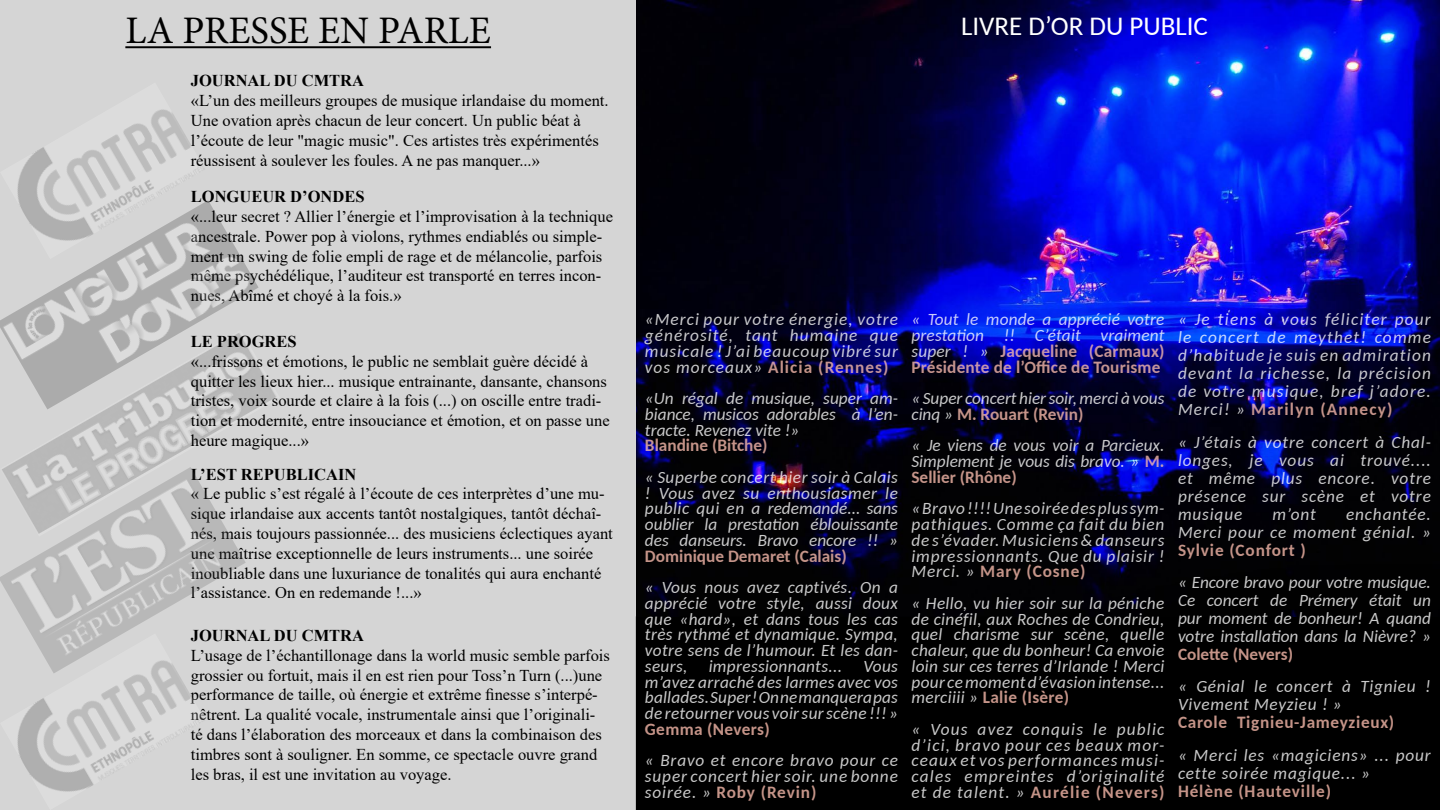
<style>
.page{position:relative;width:1440px;height:810px;background:#fff}
.page>*{position:absolute;margin:0;border:0;box-sizing:border-box;transform-origin:0 0}
.t1{font:39px "Minion Pro";color:#000}
.t2{font:27px "Carlito";color:#fff}
.t3{font:italic 17.25px/15.8px "Carlito";letter-spacing:.04em;color:#fff;text-align:justify}
.t4{font:700 17.25px "Carlito";color:#fabcad}
.t5{font:italic 17.25px/15.8px "Carlito";color:#fff}
.t6{font:700 17.25px "Carlito";letter-spacing:.05em;color:#fabcad}
.t7{font:700 17.25px "Carlito";letter-spacing:.04em;color:#fabcad}
.t8{font:700 17.25px "Carlito";letter-spacing:.02em;color:#fabcad}
.t9{font:16.5px/19.8px "Times New Roman";color:#000}
.t10{font:700 16.5px "Times New Roman";color:#000}
.s1{font-weight:700}
.s2{font-weight:700;font-style:normal;color:#fabcad}
</style>
<div class="page">
<div style="left:0;top:0;width:636px;height:810px;background:#d5d5d5"></div>
<div style="left:636px;top:617px;width:804px;height:193px;background:#000"></div>
<div style="left:636px;top:616px;width:804px;height:194px;border:1px solid #000"></div>
<img style="left:636px;top:0;width:804px;height:616px">
<img style="left:17px;top:110px;width:174px;height:90px">
<img style="left:0;top:200px;width:259px;height:130px">
<img style="left:2px;top:330px;width:274px;height:137px">
<img style="left:0;top:467px;width:246px;height:166px">
<hr style="left:125px;top:46px;width:366px;height:2px;background:#000">
<img style="left:17px;top:633px;width:174px;height:159px">
<p class="t1" style="left:125px;top:5px;width:367px">LA PRESSE EN PARLE</p>
<p class="t10" style="left:191px;top:69px;width:175px">JOURNAL DU CMTRA</p>
<p class="t9" style="left:191px;top:90px;width:419px">«L’un des meilleurs groupes de musique irlandaise du moment.<br>Une ovation après chacun de leur concert. Un public béat à l’écoute de leur "magic music". Ces artistes très expérimentés réussisent à soulever les foules. A ne pas manquer...»</p>
<p class="t10" style="left:191px;top:185px;width:175px">LONGUEUR D’ONDES</p>
<p class="t9" style="left:191px;top:206px;width:424px">«...leur secret ? Allier l’énergie et l’improvisation à la technique ancestrale. Power pop à violons, rythmes endiablés ou simple&shy;ment un swing de folie empli de rage et de mélancolie, parfois même psychédélique, l’auditeur est transporté en terres incon&shy;nues, Abîmé et choyé à la fois.»</p>
<p class="t10" style="left:191px;top:330px;width:107px">LE PROGRES</p>
<p class="t9" style="left:191px;top:351px;width:420px">«...frissons et émotions, le public ne semblait guère décidé à quitter les lieux hier... musique entrainante, dansante, chansons tristes, voix sourde et claire à la fois (...) on oscille entre tradi&shy;tion et modernité, entre insouciance et émotion, et on passe une heure magique...»</p>
<p class="t10" style="left:191px;top:462px;width:167px">L’EST REPUBLICAIN</p>
<p class="t9" style="left:191px;top:484px;width:424px">« Le public s’est régalé à l’écoute de ces interprètes d’une mu&shy;sique irlandaise aux accents tantôt nostalgiques, tantôt déchaî&shy;nés, mais toujours passionnée... des musiciens éclectiques ayant une maîtrise exceptionnelle de leurs instruments... une soirée inoubliable dans une luxuriance de tonalités qui aura enchanté l’assistance. On en redemande !...»</p>
<p class="t9" style="left:191px;top:625px;width:421px"><span class="s1">JOURNAL DU CMTRA<br></span>L’usage de l’échantillonage dans la world music semble parfois grossier ou fortuit, mais il en est rien pour Toss’n Turn (...)une performance de taille, où énergie et extrême finesse s’interpé&shy;nêtrent. La qualité vocale, instrumentale ainsi que l’originali&shy;té dans l’élaboration des morceaux et dans la combinaison des timbres sont à souligner. En somme, ce spectacle ouvre grand les bras, il est une invitation au voyage.</p>
<p class="t2" style="left:961px;top:8px;width:248px">LIVRE D’OR DU PUBLIC</p>
<p class="t3" style="left:645px;top:311px;width:255px">«Merci pour votre énergie, votre générosité, tant humaine que musicale ! J’ai beaucoup vibré sur vos morceaux» <span class="s2">Alicia (Rennes)</span></p>
<p class="t3" style="left:645px;top:390px;width:254px">«Un régal de musique, super am&shy;biance, musicos adorables à l’en&shy;tracte. Revenez vite !»</p>
<p class="t4" style="left:645px;top:434px;width:124px">Blandine (Bitche)</p>
<p class="t3" style="left:645px;top:468px;width:255px">« Superbe concert hier soir à Calais ! Vous avez su enthousiasmer le public qui en a redemandé... sans oublier la prestation éblouissante des danseurs. Bravo encore !! »</p>
<p class="t4" style="left:645px;top:544px;width:203px">Dominique Demaret (Calais)</p>
<p class="t3" style="left:645px;top:579px;width:255px">« Vous nous avez captivés. On a apprécié votre style, aussi doux que «hard», et dans tous les cas très rythmé et dynamique. Sympa, votre sens de l’humour. Et les dan&shy;seurs, impressionnants... Vous m’avez arraché des larmes avec vos ballades. Super ! On ne manquera pas de retourner vous voir sur scène !!! »</p>
<p class="t8" style="left:645px;top:717px;width:126px">Gemma (Nevers)</p>
<p class="t3" style="left:645px;top:752px;width:255px">« Bravo et encore bravo pour ce super concert hier soir. une bonne soirée. » <span class="s2">Roby (Revin)</span></p>
<p class="t3" style="left:911px;top:311px;width:255px">« Tout le monde a apprécié votre prestation !! C’était vraiment super ! » <span class="s2">Jacqueline (Carmaux)<br>Présidente de l’Office de Tourisme</span></p>
<p class="t5" style="left:911px;top:390px;width:254px">« Super concert hier soir, merci à vous cinq » <span class="s2">M. Rouart (Revin)</span></p>
<p class="t3" style="left:911px;top:437px;width:254px">« Je viens de vous voir a Parcieux.<br>Simplement je vous dis bravo. » <span class="s2">M.<br>Sellier (Rhône)</span></p>
<p class="t3" style="left:911px;top:500px;width:254px">« Bravo !!!! Une soirée des plus sym&shy;pathiques. Comme ça fait du bien de s’évader. Musiciens &amp; danseurs impressionnants. Que du plaisir !<br>Merci. » <span class="s2">Mary (Cosne)</span></p>
<p class="t3" style="left:911px;top:594px;width:255px">« Hello, vu hier soir sur la péniche de cinéfil, aux Roches de Condrieu, quel charisme sur scène, quelle chaleur, que du bonheur! Ca envoie loin sur ces terres d’Irlande ! Merci pour ce moment d’évasion intense... merciiii » <span class="s2">Lalie (Isère)</span></p>
<p class="t3" style="left:911px;top:720px;width:255px">« Vous avez conquis le public d’ici, bravo pour ces beaux mor&shy;ceaux et vos performances musi&shy;cales empreintes d’originalité et de talent. » <span class="s2">Aurélie (Nevers)</span></p>
<p class="t3" style="left:1178px;top:310px;width:254px;line-height:18px">« Je tiens à vous féliciter pour le concert de meythet! comme d’habitude je suis en admiration devant la richesse, la précision de votre musique, bref j’adore.<br>Merci! » <span class="s2">Marilyn (Annecy)</span></p>
<p class="t3" style="left:1178px;top:433px;width:255px;line-height:18px">« J’étais à votre concert à Chal&shy;longes, je vous ai trouvé.... et même plus encore. votre présence sur scène et votre musique</p>
<p class="t3" style="left:1178px;top:505px;width:254px;line-height:18px;text-align:right">enchantée.<br>Merci pour ce moment génial. »</p>
<p class="t6" style="left:1178px;top:539px;width:129px">Sylvie (Confort )</p>
<p class="t3" style="left:1178px;top:572px;width:254px;line-height:18px">« Encore bravo pour votre musique.<br>Ce concert de Prémery était un pur moment de bonheur! A quand votre installation dans la Nièvre? »</p>
<p class="t4" style="left:1178px;top:642px;width:117px">Colette (Nevers)</p>
<p class="t3" style="left:1178px;top:677px;width:254px;line-height:18px">« Génial le concert à Tignieu !<br>Vivement Meyzieu ! »</p>
<p class="t7" style="left:1178px;top:710px;width:218px">Carole Tignieu-Jameyzieux)</p>
<p class="t3" style="left:1178px;top:746px;width:254px;line-height:18px">« Merci les «magiciens» ... pour cette soirée magique... »</p>
<p class="t6" style="left:1178px;top:779px;width:155px">Hélène (Hauteville)</p>
<p class="t3" style="left:1272px;top:506px;width:45px">m’ont</p>
</div>
